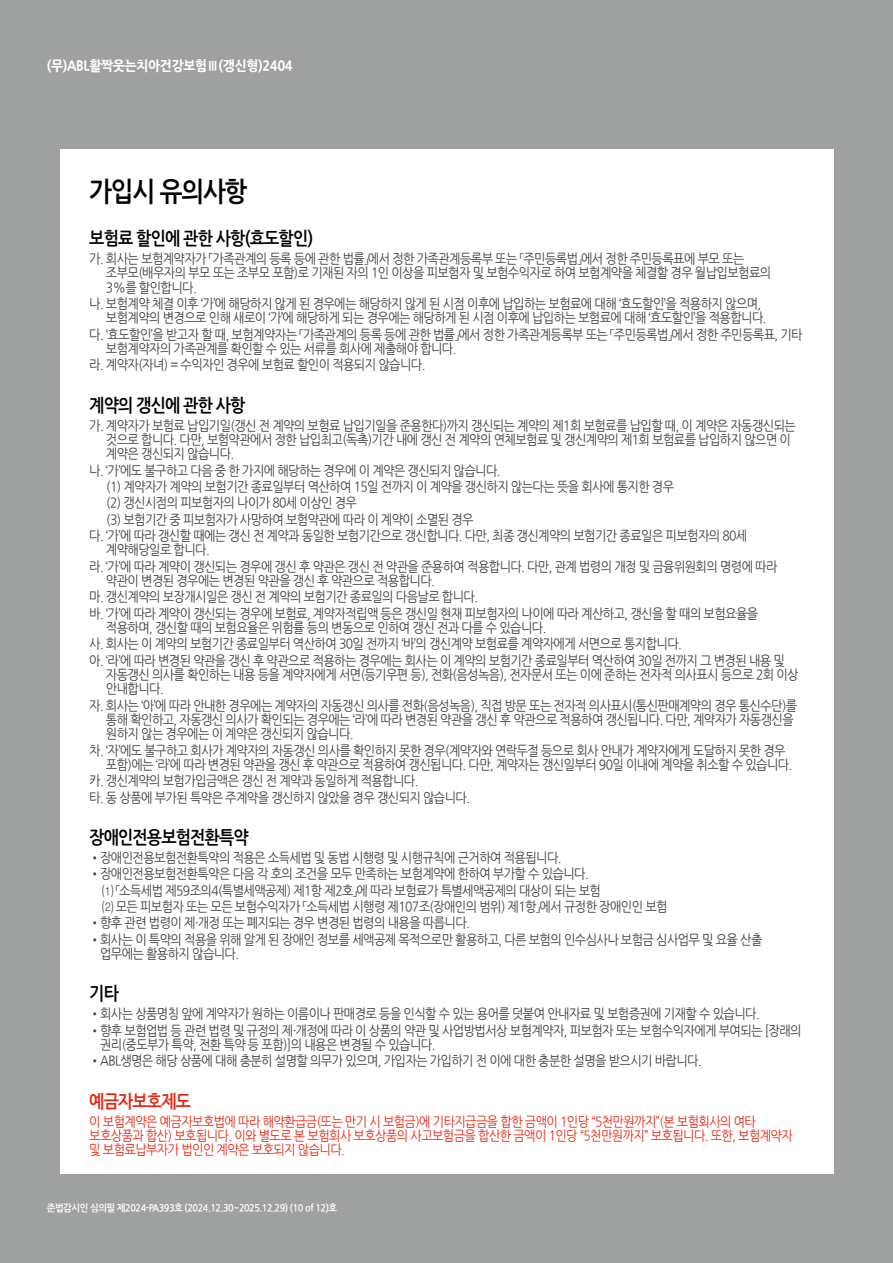
<style>
.page{position:relative;width:893px;height:1263px;background:#9fa0a0}
.page>*{position:absolute;margin:0;border:0;box-sizing:border-box;transform-origin:0 0}
.t1{font:27px "Nanum Gothic OTF Bold";letter-spacing:-.05em;color:#000;scale:.9 1}
.t2{font:18px "Nanum Gothic OTF Bold";letter-spacing:-.05em;color:#000;scale:.9 1}
.t3{font:18px "Nanum Gothic OTF Bold";letter-spacing:-.05em;color:#e72410;scale:.9 1}
.t4{font:13.5px/14.2px "Nanum Gothic OTF";letter-spacing:-.05em;color:#3e3a39;scale:.9 1}
.t5{font:13.5px/14.2px "Nanum Gothic OTF";letter-spacing:-.05em;color:#e72410;scale:.9 1}
.t6{font:700 13.5px "Nanum Gothic OTF Extra";letter-spacing:-.025em;color:#fff;scale:.95 1}
.t7{font:9.75px "Nanum Gothic OTF Bold";letter-spacing:-.05em;color:#fff;scale:.95 1}
</style>
<div class="page">
<div style="left:60px;top:149px;width:773px;height:1025px;background:#fff"></div>
<p class="t6" style="left:47px;top:59px;width:260px">(무)ABL활짝웃는치아건강보험Ⅲ(갱신형)2404</p>
<h1 class="t1" style="left:89px;top:178px;width:177px">가입시 유의사항</h1>
<h2 class="t2" style="left:89px;top:229px;width:250px">보험료 할인에 관한 사항(효도할인)</h2>
<p class="t4" style="left:106px;top:252px;width:741px;text-indent:-17px">가. 회사는 보험계약자가 「가족관계의 등록 등에 관한 법률」에서 정한 가족관계등록부 또는 「주민등록법」에서 정한 주민등록표에 부모 또는 조부모(배우자의 부모 또는 조부모 포함)로 기재된 자의 1인 이상을 피보험자 및 보험수익자로 하여 보험계약을 체결할 경우 월납입보험료의<br>3%를 할인합니다.</p>
<p class="t4" style="left:106px;top:297px;width:735px;text-indent:-17px">나. 보험계약 체결 이후 ‘가’에 해당하지 않게 된 경우에는 해당하지 않게 된 시점 이후에 납입하는 보험료에 대해 ‘효도할인’을 적용하지 않으며, 보험계약의 변경으로 인해 새로이 ‘가’에 해당하게 되는 경우에는 해당하게 된 시점 이후에 납입하는 보험료에 대해 ‘효도할인’을 적용합니다.</p>
<p class="t4" style="left:106px;top:327px;width:775px;text-indent:-17px">다. ‘효도할인’을 받고자 할 때, 보험계약자는 「가족관계의 등록 등에 관한 법률」에서 정한 가족관계등록부 또는 「주민등록법」에서 정한 주민등록표, 기타 보험계약자의 가족관계를 확인할 수 있는 서류를 회사에 제출해야 합니다.</p>
<p class="t4" style="left:89px;top:358px;width:375px">라. 계약자(자녀) = 수익자인 경우에 보험료 할인이 적용되지 않습니다.</p>
<h2 class="t2" style="left:89px;top:396px;width:175px">계약의 갱신에 관한 사항</h2>
<p class="t4" style="left:106px;top:418px;width:768px;text-indent:-17px">가. 계약자가 보험료 납입기일(갱신 전 계약의 보험료 납입기일을 준용한다)까지 갱신되는 계약의 제1회 보험료를 납입할 때, 이 계약은 자동갱신되는 것으로 합니다. 다만, 보험약관에서 정한 납입최고(독촉)기간 내에 갱신 전 계약의 연체보험료 및 갱신계약의 제1회 보험료를 납입하지 않으면 이 계약은 갱신되지 않습니다.</p>
<p class="t4" style="left:89px;top:463px;width:458px">나. ‘가’에도 불구하고 다음 중 한 가지에 해당하는 경우에 이 계약은 갱신되지 않습니다.</p>
<p class="t4" style="left:106px;top:480px;width:632px">(1) 계약자가 계약의 보험기간 종료일부터 역산하여 15일 전까지 이 계약을 갱신하지 않는다는 뜻을 회사에 통지한 경우</p>
<p class="t4" style="left:106px;top:496px;width:280px">(2) 갱신시점의 피보험자의 나이가 80세 이상인 경우</p>
<p class="t4" style="left:106px;top:513px;width:410px">(3) 보험기간 중 피보험자가 사망하여 보험약관에 따라 이 계약이 소멸된 경우</p>
<p class="t4" style="left:89px;top:529px;width:733px">다. ‘가’에 따라 갱신할 때에는 갱신 전 계약과 동일한 보험기간으로 갱신합니다. 다만, 최종 갱신계약의 보험기간 종료일은 피보험자의 80세</p>
<p class="t4" style="left:89px;top:542px;width:766px;line-height:16.4px;text-indent:17px">계약해당일로 합니다.<br>라. ‘가’에 따라 계약이 갱신되는 경우에 갱신 후 약관은 갱신 전 약관을 준용하여 적용합니다. 다만, 관계 법령의 개정 및 금융위원회의 명령에 따라</p>
<p class="t4" style="left:89px;top:573px;width:745px;line-height:16.4px;text-indent:17px">약관이 변경된 경우에는 변경된 약관을 갱신 후 약관으로 적용합니다.<br>마. 갱신계약의 보장개시일은 갱신 전 계약의 보험기간 종료일의 다음날로 합니다.<br>바. ‘가’에 따라 계약이 갱신되는 경우에 보험료, 계약자적립액 등은 갱신일 현재 피보험자의 나이에 따라 계산하고, 갱신을 할 때의 보험요율을</p>
<p class="t4" style="left:89px;top:620px;width:774px;line-height:16.4px;text-indent:17px">적용하며, 갱신할 때의 보험요율은 위험률 등의 변동으로 인하여 갱신 전과 다를 수 있습니다.<br>사. 회사는 이 계약의 보험기간 종료일부터 역산하여 30일 전까지 ‘바’의 갱신계약 보험료를 계약자에게 서면으로 통지합니다.<br>아. ‘라’에 따라 변경된 약관을 갱신 후 약관으로 적용하는 경우에는 회사는 이 계약의 보험기간 종료일부터 역산하여 30일 전까지 그 변경된 내용 및</p>
<p class="t4" style="left:106px;top:668px;width:771px">자동갱신 의사를 확인하는 내용 등을 계약자에게 서면(등기우편 등), 전화(음성녹음), 전자문서 또는 이에 준하는 전자적 의사표시 등으로 2회 이상 안내합니다.</p>
<p class="t4" style="left:106px;top:698px;width:770px;text-indent:-17px">자. 회사는 ‘아’에 따라 안내한 경우에는 계약자의 자동갱신 의사를 전화(음성녹음), 직접 방문 또는 전자적 의사표시(통신판매계약의 경우 통신수단)를 통해 확인하고, 자동갱신 의사가 확인되는 경우에는 ‘라’에 따라 변경된 약관을 갱신 후 약관으로 적용하여 갱신됩니다. 다만, 계약자가 자동갱신을 원하지 않는 경우에는 이 계약은 갱신되지 않습니다.</p>
<p class="t4" style="left:106px;top:743px;width:764px;text-indent:-17px">차. ‘자’에도 불구하고 회사가 계약자의 자동갱신 의사를 확인하지 못한 경우(계약자와 연락두절 등으로 회사 안내가 계약자에게 도달하지 못한 경우 포함)에는 ‘라’에 따라 변경된 약관을 갱신 후 약관으로 적용하여 갱신됩니다. 다만, 계약자는 갱신일부터 90일 이내에 계약을 취소할 수 있습니다.</p>
<p class="t4" style="left:89px;top:773px;width:425px;line-height:16.4px">카. 갱신계약의 보험가입금액은 갱신 전 계약과 동일하게 적용합니다.<br>타. 동 상품에 부가된 특약은 주계약을 갱신하지 않았을 경우 갱신되지 않습니다.</p>
<h2 class="t2" style="left:89px;top:828px;width:179px">장애인전용보험전환특약</h2>
<p class="t4" style="left:89px;top:851px;width:526px">•장애인전용보험전환특약의 적용은 소득세법 및 동법 시행령 및 시행규칙에 근거하여 적용됩니다.</p>
<p class="t4" style="left:102px;top:866px;width:630px;line-height:16.4px;text-indent:-13px">•장애인전용보험전환특약은 다음 각 호의 조건을 모두 만족하는 보험계약에 한하여 부가할 수 있습니다.<br>⑴ 「소득세법 제59조의4(특별세액공제) 제1항 제2호」에 따라 보험료가 특별세액공제의 대상이 되는 보험<br>⑵ 모든 피보험자 또는 모든 보험수익자가 「소득세법 시행령 제107조(장애인의 범위) 제1항」에서 규정한 장애인인 보험</p>
<p class="t4" style="left:89px;top:916px;width:424px">•향후 관련 법령이 제·개정 또는 폐지되는 경우 변경된 법령의 내용을 따릅니다.</p>
<p class="t4" style="left:100px;top:933px;width:737px;text-indent:-11px">•회사는 이 특약의 적용을 위해 알게 된 장애인 정보를 세액공제 목적으로만 활용하고, 다른 보험의 인수심사나 보험금 심사업무 및 요율 산출 업무에는 활용하지 않습니다.</p>
<h2 class="t2" style="left:89px;top:985px;width:34px">기타</h2>
<p class="t4" style="left:89px;top:1007px;width:746px">•회사는 상품명칭 앞에 계약자가 원하는 이름이나 판매경로 등을 인식할 수 있는 용어를 덧붙여 안내자료 및 보험증권에 기재할 수 있습니다.</p>
<p class="t4" style="left:100px;top:1024px;width:781px;text-indent:-11px">•향후 보험업법 등 관련 법령 및 규정의 제·개정에 따라 이 상품의 약관 및 사업방법서상 보험계약자, 피보험자 또는 보험수익자에게 부여되는 [장래의 권리(중도부가 특약, 전환 특약 등 포함)]의 내용은 변경될 수 있습니다.</p>
<p class="t4" style="left:89px;top:1054px;width:682px">•ABL생명은 해당 상품에 대해 충분히 설명할 의무가 있으며, 가입자는 가입하기 전 이에 대한 충분한 설명을 받으시기 바랍니다.</p>
<h2 class="t3" style="left:89px;top:1092px;width:115px">예금자보호제도</h2>
<p class="t5" style="left:89px;top:1115px;width:783px">이 보험계약은 예금자보호법에 따라 해약환급금(또는 만기 시 보험금)에 기타지급금을 합한 금액이 1인당 “5천만원까지”(본 보험회사의 여타 보호상품과 합산) 보호됩니다. 이와 별도로 본 보험회사 보호상품의 사고보험금을 합산한 금액이 1인당 “5천만원까지” 보호됩니다. 또한, 보험계약자 및 보험료납부자가 법인인 계약은 보호되지 않습니다.</p>
<p class="t7" style="left:47px;top:1203px;width:307px">준법감시인 심의필 제2024-PA393호 (2024.12.30~2025.12.29) (10 of 12)호</p>
</div>
